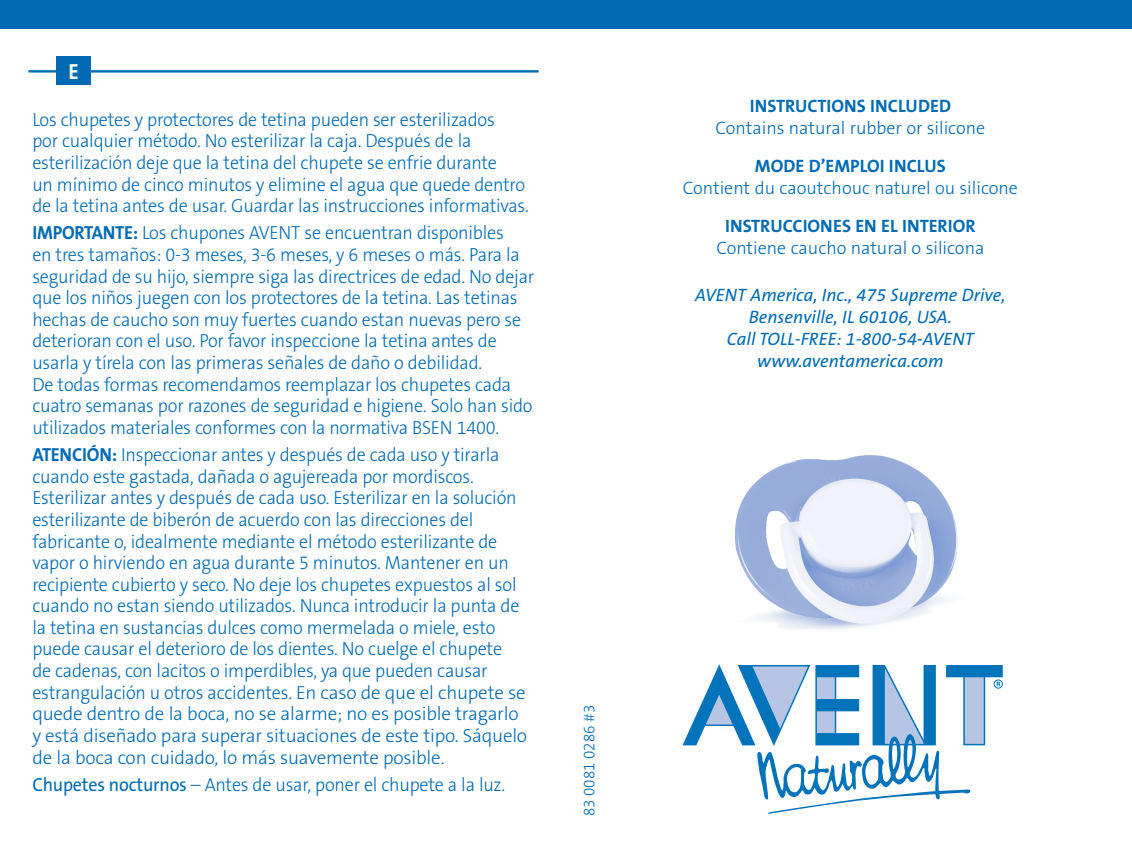
<style>
.page{position:relative;width:1132px;height:848px;background:#fff}
.page>*{position:absolute;margin:0;border:0;box-sizing:border-box;transform-origin:0 0}
.t1{font:700 22px "The Sans B7";color:#fff;scale:.95 1}
.t2{font:300 19.2px/21.6px "The Sans B3";letter-spacing:-.01em;color:#006bb4;scale:.95 1}
.t3{font:italic 18px/22px "The Sans B5 Plain";color:#006bb4;text-align:center}
.t4{font:300 18px "The Sans B3";color:#006bb4}
.t5{font:700 18px "The Sans B7";color:#006bb4}
.t6{font:300 16px "The Sans B3";color:#006bb4;scale:.95 1}
.s1{font-family:"The Sans B7";font-weight:700}
.s2{font-family:"The Sans B5 Plain";font-weight:400}
</style>
<div class="page">
<img style="left:735px;top:455px;width:223px;height:175px">
<svg style="left:683px;top:664px;width:320px;height:150px"></svg>
<div style="left:0;top:0;width:1132px;height:28px;background:#006bb4"></div>
<hr style="left:28px;top:70px;width:511px;height:3px;background:#006bb4">
<div style="left:57px;top:57px;width:34px;height:28px;background:#006bb4"></div>
<p class="t1" style="left:69px;top:63px;width:12px">E</p>
<p class="t2" style="left:32px;top:110px;width:524px">Los chupetes y protectores de tetina pueden ser esterilizados<br>por cualquier método. No esterilizar la caja. Después de la esterilización deje que la tetina del chupete se enfrie durante<br>un mínimo de cinco minutos y elimine el agua que quede dentro de la tetina antes de usar. Guardar las instrucciones informativas.</p>
<p class="t2" style="left:32px;top:224px;width:530px"><span class="s1">IMPORTANTE:</span> Los chupones AVENT se encuentran disponibles<br>en tres tamaños: 0-3 meses, 3-6 meses, y 6 meses o más. Para la seguridad de su hijo, siempre siga las directrices de edad. No dejar que los niños juegen con los protectores de la tetina. Las tetinas hechas de caucho son muy fuertes cuando estan nuevas pero se deterioran con el uso. Por favor inspeccione la tetina antes de usarla y tírela con las primeras señales de daño o debilidad.<br>De todas formas recomendamos reemplazar los chupetes cada cuatro semanas por razones de seguridad e higiene. Solo han sido utilizados materiales conformes con la normativa BSEN 1400.</p>
<p class="t2" style="left:32px;top:446px;width:522px"><span class="s1">ATENCIÓN:</span> Inspeccionar antes y después de cada uso y tirarla cuando este gastada, dañada o agujereada por mordiscos.<br>Esterilizar antes y después de cada uso. Esterilizar en la solución esterilizante de biberón de acuerdo con las direcciones del fabricante o, idealmente mediante el método esterilizante de vapor o hirviendo en agua durante 5 minutos. Mantener en un recipiente cubierto y seco. No deje los chupetes expuestos al sol cuando no estan siendo utilizados. Nunca introducir la punta de la tetina en sustancias dulces como mermelada o miele, esto puede causar el deterioro de los dientes. No cuelge el chupete<br>de cadenas, con lacitos o imperdibles, ya que pueden causar estrangulación u otros accidentes. En caso de que el chupete se quede dentro de la boca, no se alarme; no es posible tragarlo y está diseñado para superar situaciones de este tipo. Sáquelo de la boca con cuidado, lo más suavemente posible.</p>
<p class="t2" style="left:32px;top:775px;width:499px"><span class="s2">Chupetes nocturnos</span> – Antes de usar, poner el chupete a la luz.</p>
<p class="t6" style="left:583px;top:816px;width:119px;rotate:-90deg">83 0081 0286 #3</p>
<p class="t5" style="left:750px;top:99px;width:203px">INSTRUCTIONS INCLUDED</p>
<p class="t4" style="left:716px;top:121px;width:271px">Contains natural rubber or silicone</p>
<p class="t5" style="left:755px;top:159px;width:192px">MODE D’EMPLOI INCLUS</p>
<p class="t4" style="left:683px;top:181px;width:337px">Contient du caoutchouc naturel ou silicone</p>
<p class="t5" style="left:725px;top:219px;width:252px">INSTRUCCIONES EN EL INTERIOR</p>
<p class="t4" style="left:716px;top:241px;width:270px">Contiene caucho natural o silicona</p>
<p class="t3" style="left:695px;top:286px;width:312px">AVENT America, Inc., 475 Supreme Drive,<br>Bensenville, IL 60106, USA.<br>Call TOLL-FREE: 1-800-54-AVENT www.aventamerica.com</p>
</div>
